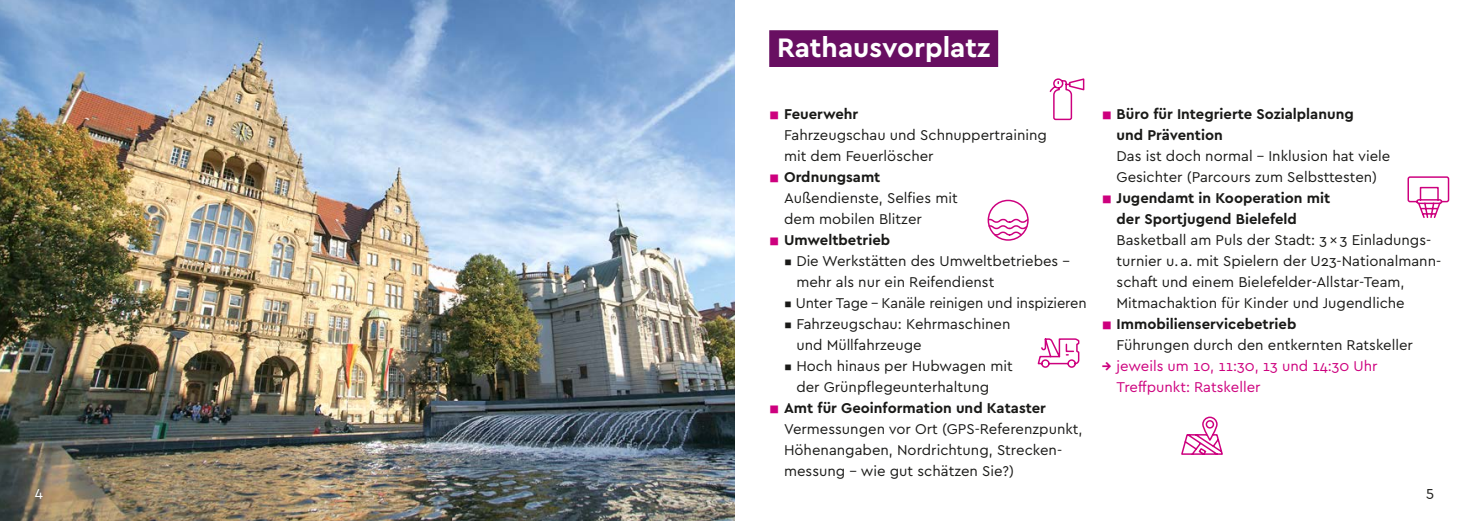
<style>
.page{position:relative;width:1469px;height:521px;background:#fff}
.page>*{position:absolute;margin:0;border:0;box-sizing:border-box;transform-origin:0 0}
.t1{font:700 28px "Cera Bielefeld";color:#fff}
.t2{font:14.88px/21px "Cera Bielefeld";color:#1a1a18}
.t3{font:700 14.88px/21px "Cera Bielefeld";color:#1a1a18}
.t4{font:14.88px/21px "Cera Bielefeld";color:#cd007e}
.t5{font:14.88px "Cera Bielefeld";color:#fff}
.s1{font-weight:700;font-size:14px;color:#cd007e}
.s2{font-weight:700}
.s3{font-size:14px;color:#cd007e}
</style>
<div class="page">
<img style="left:0;top:0;width:734px;height:521px">
<div style="left:769px;top:30px;width:229px;height:37px;background:#680f61"></div>
<svg style="left:1037px;top:338px;width:43px;height:30px"></svg>
<svg style="left:1181px;top:416px;width:42px;height:39px"></svg>
<svg style="left:1407px;top:176px;width:42px;height:42px"></svg>
<svg style="left:1049px;top:78px;width:36px;height:43px"></svg>
<div style="left:987px;top:200px;width:41px;height:41px;border:1px solid #cd007e;border-radius:50%"></div>
<svg style="left:987px;top:218px;width:42px;height:18px"></svg>
<h1 class="t1" style="left:777px;top:29px;width:215px">Rathausvorplatz</h1>
<p class="t2" style="left:784px;top:103px;width:264px;text-indent:-15px"><span class="s1">■</span> <span class="s2">Feuerwehr<br></span>Fahrzeugschau und Schnuppertraining mit dem Feuerlöscher</p>
<p class="t2" style="left:784px;top:166px;width:175px;text-indent:-15px"><span class="s1">■</span> <span class="s2">Ordnungsamt<br></span>Außendienste, Selfies mit dem mobilen Blitzer</p>
<p class="t3" style="left:769px;top:229px;width:122px"><span class="s3">■</span> Umweltbetrieb</p>
<p class="t2" style="left:796px;top:250px;width:274px;text-indent:-12px">▪ Die Werkstätten des Umweltbetriebes - mehr als nur ein Reifendienst</p>
<p class="t2" style="left:784px;top:292px;width:304px">▪ Unter Tage – Kanäle reinigen und inspizieren</p>
<p class="t2" style="left:796px;top:313px;width:216px;text-indent:-12px">▪ Fahrzeugschau: Kehrmaschinen und Müllfahrzeuge</p>
<p class="t2" style="left:796px;top:355px;width:218px;text-indent:-12px">▪ Hoch hinaus per Hubwagen mit der Grünpflegeunterhaltung</p>
<p class="t2" style="left:784px;top:397px;width:300px;text-indent:-15px"><span class="s1">■</span> <span class="s2">Amt für Geoinformation und Kataster </span>Vermessungen vor Ort (GPS-Referenzpunkt, Höhenangaben, Nordrichtung, Strecken&shy;messung – wie gut schätzen Sie?)</p>
<p class="t3" style="left:1116px;top:103px;width:239px;text-indent:-15px"><span class="s3">■</span> Büro für Integrierte Sozialplanung und Prävention</p>
<p class="t2" style="left:1116px;top:145px;width:275px">Das ist doch normal – Inklusion hat viele<br>Gesichter (Parcours zum Selbsttesten)</p>
<p class="t3" style="left:1116px;top:187px;width:215px;text-indent:-15px"><span class="s3">■</span> Jugendamt in Kooperation mit der Sportjugend Bielefeld</p>
<p class="t2" style="left:1116px;top:229px;width:326px">Basketball am Puls der Stadt: 3 × 3 Einladungs&shy;turnier u. a. mit Spielern der U23-Nationalmann&shy;schaft und einem Bielefelder-Allstar-Team, Mitmachaktion für Kinder und Jugendliche</p>
<p class="t2" style="left:1116px;top:313px;width:298px;text-indent:-15px"><span class="s1">■</span> <span class="s2">Immobilienservicebetrieb<br></span>Führungen durch den entkernten Ratskeller</p>
<p class="t4" style="left:1116px;top:355px;width:262px;text-indent:-15px"><span class="s2">→</span> jeweils um 10, 11:30, 13 und 14:30 Uhr<br>Treffpunkt: Ratskeller</p>
<p class="t5" style="left:35px;top:482px;width:10px">4</p>
<p class="t2" style="left:1426px;top:481px;width:10px">5</p>
</div>
